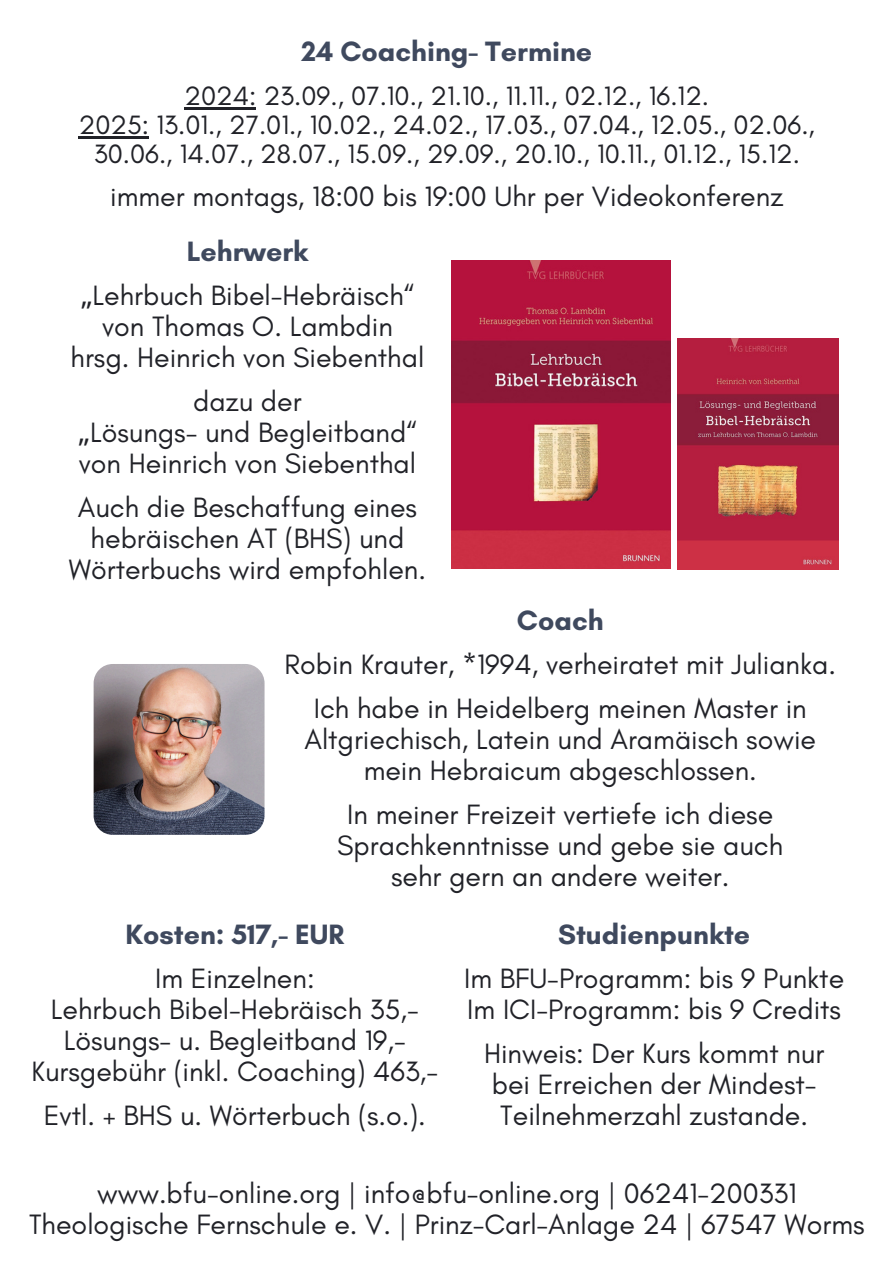
<style>
.page{position:relative;width:894px;height:1264px;background:#fff}
.page>*{position:absolute;margin:0;border:0;box-sizing:border-box;transform-origin:0 0}
.t1{font:28.5px/31px "Glacial Indifference";color:#212228;text-align:center}
.t2{font:700 28.5px "Glacial Indifference";color:#3f495e}
.t3{font:27px/29px "Glacial Indifference";color:#212228;text-align:center}
.s1{font-family:"Noto Sans"}
</style>
<div class="page">
<img style="left:451px;top:260px;width:219px;height:309px">
<img style="left:677px;top:338px;width:161px;height:231px">
<img style="left:94px;top:664px;width:170px;height:170px;border-radius:19px">
<hr style="left:184px;top:107px;width:72px;height:2px;background:#212228">
<hr style="left:79px;top:136px;width:70px;height:2px;background:#212228">
<p class="t2" style="left:301px;top:34px;width:292px">24 Coaching- Termine</p>
<p class="t3" style="left:184px;top:81px;width:526px">2024: 23.09., 07.10., 21.10., 11.11., 02.12., 16.12.</p>
<p class="t3" style="left:79px;top:110px;width:737px">2025: 13.01., 27.01., 10.02., 24.02., 17.03., 07.04., 12.05., 02.06.,<br>30.06., 14.07., 28.07., 15.09., 29.09., 20.10., 10.11., 01.12., 15.12.</p>
<p class="t1" style="left:110px;top:180px;width:674px">immer montags, 18:00 bis 19:00 Uhr per Videokonferenz</p>
<p class="t2" style="left:187px;top:234px;width:123px">Lehrwerk</p>
<h1 class="t1" style="left:81px;top:279px;width:335px"><span class="s1">„</span>Lehrbuch Bibel-Hebräisch“</h1>
<p class="t1" style="left:102px;top:310px;width:292px">von Thomas O. Lambdin</p>
<p class="t1" style="left:70px;top:341px;width:355px">hrsg. Heinrich von Siebenthal</p>
<p class="t1" style="left:193px;top:385px;width:110px">dazu der</p>
<p class="t1" style="left:78px;top:416px;width:340px"><span class="s1">„</span>Lösungs- und Begleitband“</p>
<p class="t1" style="left:79px;top:447px;width:338px">von Heinrich von Siebenthal</p>
<p class="t1" style="left:69px;top:491px;width:358px">Auch die Beschaffung eines hebräischen AT (BHS) und<br>Wörterbuchs wird empfohlen.</p>
<p class="t2" style="left:517px;top:602px;width:88px">Coach</p>
<p class="t1" style="left:284px;top:648px;width:552px">Robin Krauter, *1994, verheiratet mit Julianka.</p>
<p class="t1" style="left:304px;top:692px;width:513px">Ich habe in Heidelberg meinen Master in<br>Altgriechisch, Latein und Aramäisch sowie</p>
<p class="t1" style="left:363px;top:754px;width:394px">mein Hebraicum abgeschlossen.</p>
<h1 class="t1" style="left:337px;top:798px;width:447px">In meiner Freizeit vertiefe ich diese<br>Sprachkenntnisse und gebe sie auch</h1>
<p class="t1" style="left:391px;top:860px;width:340px">sehr gern an andere weiter.</p>
<p class="t2" style="left:125px;top:917px;width:220px">Kosten: 517,- EUR</p>
<p class="t1" style="left:155px;top:962px;width:161px">Im Einzelnen:</p>
<h1 class="t1" style="left:51px;top:993px;width:369px">Lehrbuch Bibel-Hebräisch 35,-</h1>
<p class="t1" style="left:64px;top:1024px;width:343px">Lösungs- u. Begleitband 19,-</p>
<p class="t1" style="left:32px;top:1055px;width:408px">Kursgebühr (inkl. Coaching) 463,-</p>
<p class="t1" style="left:44px;top:1099px;width:383px">Evtl. + BHS u. Wörterbuch (s.o.).</p>
<p class="t2" style="left:558px;top:917px;width:194px">Studienpunkte</p>
<p class="t1" style="left:464px;top:962px;width:381px">Im BFU-Programm: bis 9 Punkte</p>
<h1 class="t1" style="left:467px;top:993px;width:375px">Im ICI-Programm: bis 9 Credits</h1>
<p class="t1" style="left:484px;top:1037px;width:342px">Hinweis: Der Kurs kommt nur</p>
<p class="t1" style="left:491px;top:1068px;width:326px;text-align:left">bei Erreichen der Mindest-<br>Teilnehmerzahl zustande.</p>
<p class="t1" style="left:97px;top:1177px;width:700px">www.bfu-online.org | info@bfu-online.org | 06241-200331</p>
<p class="t1" style="left:29px;top:1208px;width:836px">Theologische Fernschule e. V. | Prinz-Carl-Anlage 24 | 67547 Worms</p>
</div>
